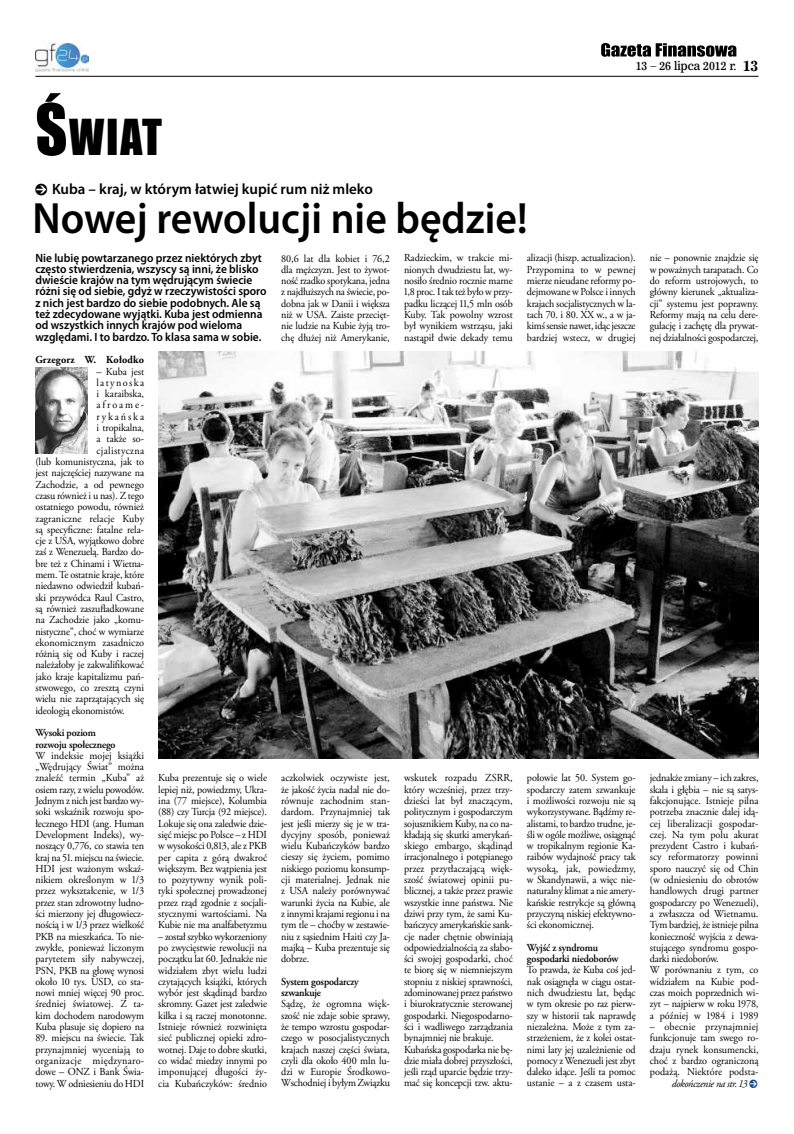
<style>
.page{position:relative;width:794px;height:1134px;background:#fff}
.page>*{position:absolute;margin:0;border:0;box-sizing:border-box;transform-origin:0 0}
.t1{font:45.5px "Impact";color:#000;scale:.95 1}
.t2{font:600 44px "Myriad Pro";color:#000;scale:.95 1}
.t3{font:600 15px "Myriad Pro";color:#000}
.t4{font:600 12px/11.3px "Myriad Pro";color:#000;scale:.95 1}
.t5{font:12px "News 706 EU";color:#000}
.t6{font:10.7px/11.3px "Adobe Garamond Pro";letter-spacing:-.01em;color:#000;text-align:justify;scale:.95 1}
.t7{font:600 10.7px/11.3px "Adobe Garamond Pro";letter-spacing:-.015em;color:#000;scale:.95 1}
.t8{font:10.7px "Adobe Garamond Pro";letter-spacing:.01em;color:#000;scale:.95 1}
.t9{font:italic 10.7px "Adobe Garamond Pro";letter-spacing:-.03em;color:#000;scale:.95 1}
.t10{font:700 10.7px "Adobe Garamond Pro";letter-spacing:.02em;color:#000;scale:.95 1}
.t11{font:10.7px "Adobe Garamond Pro";letter-spacing:.185em;color:#000;scale:.95 1}
.t12{font:10.7px "Adobe Garamond Pro";letter-spacing:.035em;color:#000;scale:.95 1}
.t13{font:10.7px "Adobe Garamond Pro";letter-spacing:.135em;color:#000;scale:.95 1}
.s1{font-size:65px}
.s2{font-weight:700;font-size:15px}
.s3{font-family:"Pointers";font-weight:400}
.s4{font-family:"Pointers";font-style:normal;color:#154294}
</style>
<div class="page">
<svg style="left:601px;top:43px;width:135px;height:14px"></svg>
<hr style="left:35px;top:76px;width:723px;height:1px;background:#000">
<img style="left:35px;top:43px;width:53px;height:29px">
<img style="left:158px;top:352px;width:600px;height:407px">
<img style="left:35px;top:368px;width:53px;height:86px">
<h1 class="t1" style="left:35px;top:102px;width:135px"><span class="s1">Ś</span>wiat</h1>
<p class="t5" style="left:636px;top:59px;width:124px">13 – 26 lipca 2012 r. <span class="s2">13</span></p>
<h3 class="t3" style="left:35px;top:179px;width:339px"><span class="s3">0</span> Kuba – kraj, w którym łatwiej kupić rum niż mleko</h3>
<h2 class="t2" style="left:33px;top:191px;width:522px">Nowej rewolucji nie będzie!</h2>
<p class="t4" style="left:35px;top:252px;width:245px">Nie lubię powtarzanego przez niektórych zbyt często stwierdzenia, wszyscy są inni, że blisko dwieście krajów na tym wędrującym świecie różni się od siebie, gdyż w rzeczywistości sporo z nich jest bardzo do siebie podobnych. Ale są też zdecydowane wyjątki. Kuba jest odmienna od wszystkich innych krajów pod wieloma względami. I to bardzo. To klasa sama w sobie.</p>
<p class="t6" style="left:527px;top:253px;width:116px">alizacji (hiszp. actualizacion).<br>Przypomina to w pewnej mierze nieudane reformy po&shy;dejmowane w Polsce i innych krajach socjalistycznych w la&shy;tach 70. i 80. XX w., a w ja&shy;kimś sensie nawet, idąc jeszcze bardziej wstecz, w drugiej</p>
<p class="t6" style="left:404px;top:253px;width:116px">Radzieckim, w trakcie mi&shy;nionych dwudziestu lat, wy&shy;nosiło średnio rocznie marne 1,8 proc. I tak też było w przy&shy;padku liczącej 11,5 mln osób Kuby. Tak powolny wzrost był wynikiem wstrząsu, jaki nastąpił dwie dekady temu</p>
<p class="t6" style="left:281px;top:253px;width:116px">80,6 lat dla kobiet i 76,2 dla mężczyzn. Jest to żywot&shy;ność rzadko spotykana, jedna z najdłuższych na świecie, po&shy;dobna jak w Danii i większa niż w USA. Zaiste przecięt&shy;nie ludzie na Kubie żyją tro&shy;chę dłużej niż Amerykanie,</p>
<p class="t10" style="left:35px;top:354px;width:116px">Grzegorz W. Kołodko</p>
<p class="t6" style="left:96px;top:366px;width:52px">– Kuba jest</p>
<p class="t13" style="left:96px;top:376px;width:52px">latynoska</p>
<p class="t6" style="left:96px;top:388px;width:52px">i karaibska,</p>
<p class="t11" style="left:96px;top:399px;width:52px">afroame-</p>
<p class="t11" style="left:96px;top:410px;width:52px">rykańska</p>
<p class="t6" style="left:96px;top:422px;width:52px">i tropikalna,</p>
<p class="t6" style="left:96px;top:434px;width:52px">a także so-</p>
<p class="t12" style="left:96px;top:444px;width:52px">cjalistyczna</p>
<p class="t6" style="left:35px;top:456px;width:116px">(lub komunistyczna, jak to</p>
<p class="t6" style="left:35px;top:468px;width:116px">jest najczęściej nazywane na</p>
<p class="t6" style="left:35px;top:479px;width:116px">Zachodzie, a od pewnego</p>
<p class="t6" style="left:35px;top:490px;width:116px">czasu również i u nas). Z tego</p>
<p class="t6" style="left:35px;top:501px;width:116px">ostatniego powodu, również</p>
<p class="t8" style="left:35px;top:512px;width:116px">zagraniczne relacje Kuby</p>
<p class="t6" style="left:35px;top:524px;width:116px">są specyficzne: fatalne rela-</p>
<p class="t6" style="left:35px;top:535px;width:116px">cje z USA, wyjątkowo dobre</p>
<p class="t6" style="left:35px;top:547px;width:116px">zaś z Wenezuelą. Bardzo do-</p>
<p class="t6" style="left:35px;top:558px;width:116px">bre też z Chinami i Wietna-</p>
<p class="t6" style="left:35px;top:569px;width:116px">mem. Te ostatnie kraje, które</p>
<p class="t6" style="left:35px;top:581px;width:116px">niedawno odwiedził kubań-</p>
<p class="t6" style="left:35px;top:592px;width:116px">ski przywódca Raul Castro,</p>
<p class="t6" style="left:35px;top:603px;width:116px">są również zaszufladkowane</p>
<p class="t6" style="left:35px;top:614px;width:116px">na Zachodzie jako „komu-</p>
<p class="t6" style="left:35px;top:626px;width:116px">nistyczne”, choć w wymiarze</p>
<p class="t6" style="left:35px;top:637px;width:116px">ekonomicznym zasadniczo</p>
<p class="t6" style="left:35px;top:648px;width:116px">różnią się od Kuby i raczej</p>
<p class="t6" style="left:35px;top:660px;width:116px">należałoby je zakwalifikować</p>
<p class="t6" style="left:35px;top:671px;width:116px">jako kraje kapitalizmu pań-</p>
<p class="t6" style="left:35px;top:682px;width:116px">stwowego, co zresztą czyni</p>
<p class="t6" style="left:35px;top:694px;width:116px">wielu nie zaprzątających się</p>
<p class="t6" style="left:35px;top:705px;width:95px">ideologią ekonomistów.</p>
<p class="t7" style="left:35px;top:727px;width:86px">Wysoki poziom rozwoju społecznego</p>
<p class="t6" style="left:35px;top:750px;width:116px">W indeksie mojej książki „Wędrujący Świat” można znaleźć termin „Kuba” aż osiem razy, z wielu powodów.<br>Jednym z nich jest bardzo wy&shy;soki wskaźnik rozwoju spo&shy;łecznego HDI (ang. Human Development Indeks), wy&shy;noszący 0,776, co stawia ten kraj na 51. miejscu na świecie.<br>HDI jest ważonym wskaź&shy;nikiem określonym w 1/3 przez wykształcenie, w 1/3 przez stan zdrowotny ludno&shy;ści mierzony jej długowiecz&shy;nością i w 1/3 przez wielkość PKB na mieszkańca. To nie&shy;zwykłe, ponieważ liczonym parytetem siły nabywczej, PSN, PKB na głowę wynosi około 10 tys. USD, co sta&shy;nowi mniej więcej 90 proc. średniej światowej. Z ta&shy;kim dochodem narodowym Kuba plasuje się dopiero na</p>
<p class="t6" style="left:35px;top:1033px;width:116px">89. miejscu na świecie. Tak przynajmniej wyceniają to organizacje międzynaro&shy;dowe – ONZ i Bank Świa&shy;towy. W odniesieniu do HDI</p>
<p class="t6" style="left:158px;top:773px;width:116px">Kuba prezentuje się o wiele lepiej niż, powiedzmy, Ukra&shy;ina (77 miejsce), Kolumbia (88) czy Turcja (92 miejsce).<br>Lokuje się ona zaledwie dzie&shy;sięć miejsc po Polsce – z HDI w wysokości 0,813, ale z PKB per capita z górą dwakroć większym. Bez wątpienia jest to pozytywny wynik poli&shy;tyki społecznej prowadzonej przez rząd zgodnie z socjali&shy;stycznymi wartościami. Na Kubie nie ma analfabetyzmu</p>
<p class="t6" style="left:158px;top:931px;width:116px">– został szybko wykorzeniony po zwycięstwie rewolucji na początku lat 60. Jednakże nie widziałem zbyt wielu ludzi czytających książki, których wybór jest skądinąd bardzo skromny. Gazet jest zaledwie kilka i są raczej monotonne.<br>Istnieje również rozwinięta sieć publicznej opieki zdro&shy;wotnej. Daje to dobre skutki, co widać miedzy innymi po imponującej długości ży&shy;cia Kubańczyków: średnio</p>
<p class="t6" style="left:281px;top:773px;width:116px">aczkolwiek oczywiste jest, że jakość życia nadal nie do&shy;równuje zachodnim stan&shy;dardom. Przynajmniej tak jest jeśli mierzy się je w tra&shy;dycyjny sposób, ponieważ wielu Kubańczyków bardzo cieszy się życiem, pomimo niskiego poziomu konsump&shy;cji materialnej. Jednak nie z USA należy porównywać warunki życia na Kubie, ale z innymi krajami regionu i na tym tle – choćby w zestawie&shy;niu z sąsiednim Haiti czy Ja&shy;majką – Kuba prezentuje się dobrze.</p>
<p class="t7" style="left:281px;top:976px;width:83px">System gospodarczy szwankuje</p>
<p class="t6" style="left:281px;top:999px;width:116px">Sądzę, że ogromna więk&shy;szość nie zdaje sobie sprawy, że tempo wzrostu gospodar&shy;czego w posocjalistycznych krajach naszej części świata, czyli dla około 400 mln lu&shy;dzi w Europie Środkowo-Wschodniej i byłym Związku</p>
<p class="t6" style="left:404px;top:773px;width:116px;text-align:left">wskutek rozpadu ZSRR, który wcześniej, przez trzy&shy;dzieści lat był znaczącym, politycznym i gospodarczym sojusznikiem Kuby, na co na&shy;kładają się skutki amerykań&shy;skiego embargo, skądinąd irracjonalnego i potępianego przez przytłaczającą więk&shy;szość światowej opinii pu&shy;blicznej, a także przez prawie wszystkie inne państwa. Nie dziwi przy tym, że sami Ku&shy;bańczycy amerykańskie sank&shy;cje nader chętnie obwiniają odpowiedzialnością za słabo&shy;ści swojej gospodarki, choć te biorę się w niemniejszym stopniu z niskiej sprawności, zdominowanej przez państwo i biurokratycznie sterowanej gospodarki. Niegospodarno&shy;ści i wadliwego zarządzania bynajmniej nie brakuje.<br>Kubańska gospodarka nie bę&shy;dzie miała dobrej przyszłości, jeśli rząd uparcie będzie trzy&shy;mać się koncepcji tzw. aktu-</p>
<p class="t6" style="left:527px;top:773px;width:116px">połowie lat 50. System go&shy;spodarczy zatem szwankuje i możliwości rozwoju nie są wykorzystywane. Bądźmy re&shy;alistami, to bardzo trudne, je&shy;śli w ogóle możliwe, osiągnąć w tropikalnym regionie Ka&shy;raibów wydajność pracy tak wysoką, jak, powiedzmy, w Skandynawii, a więc nie&shy;naturalny klimat a nie amery&shy;kańskie restrykcje są główną przyczyną niskiej efektywno&shy;ści ekonomicznej.</p>
<p class="t7" style="left:527px;top:942px;width:98px">Wyjść z syndromu gospodarki niedoborów</p>
<p class="t6" style="left:527px;top:965px;width:116px">To prawda, że Kuba coś jed&shy;nak osiągnęła w ciągu ostat&shy;nich dwudziestu lat, będąc w tym okresie po raz pierw&shy;szy w historii tak naprawdę niezależna. Może z tym za&shy;strzeżeniem, że z kolei ostat&shy;nimi laty jej uzależnienie od pomocy z Wenezueli jest zbyt daleko idące. Jeśli ta pomoc ustanie – a z czasem usta-</p>
<p class="t6" style="left:650px;top:253px;width:116px">nie – ponownie znajdzie się w poważnych tarapatach. Co do reform ustrojowych, to główny kierunek „aktualiza&shy;cji” systemu jest poprawny.<br>Reformy mają na celu dere&shy;gulację i zachętę dla prywat&shy;nej działalności gospodarczej,</p>
<p class="t6" style="left:650px;top:773px;width:116px;text-align:left">jednakże zmiany – ich zakres, skala i głębia – nie są satys&shy;fakcjonujące. Istnieje pilna potrzeba znacznie dalej idą&shy;cej liberalizacji gospodar&shy;czej. Na tym polu akurat prezydent Castro i kubań&shy;scy reformatorzy powinni sporo nauczyć się od Chin (w odniesieniu do obrotów handlowych drugi partner gospodarczy po Wenezueli), a zwłaszcza od Wietnamu.<br>Tym bardziej, że istnieje pilna konieczność wyjścia z dewa&shy;stującego syndromu gospo&shy;darki niedoborów.<br>W porównaniu z tym, co widziałem na Kubie pod&shy;czas moich poprzednich wi&shy;zyt – najpierw w roku 1978, a później w 1984 i 1989</p>
<p class="t6" style="left:650px;top:1021px;width:116px">– obecnie przynajmniej funkcjonuje tam swego ro&shy;dzaju rynek konsumencki, choć z bardzo ograniczoną podażą. Niektóre podsta-</p>
<p class="t9" style="left:672px;top:1077px;width:93px">dokończenie na str. 13 <span class="s4">0</span></p>
</div>
